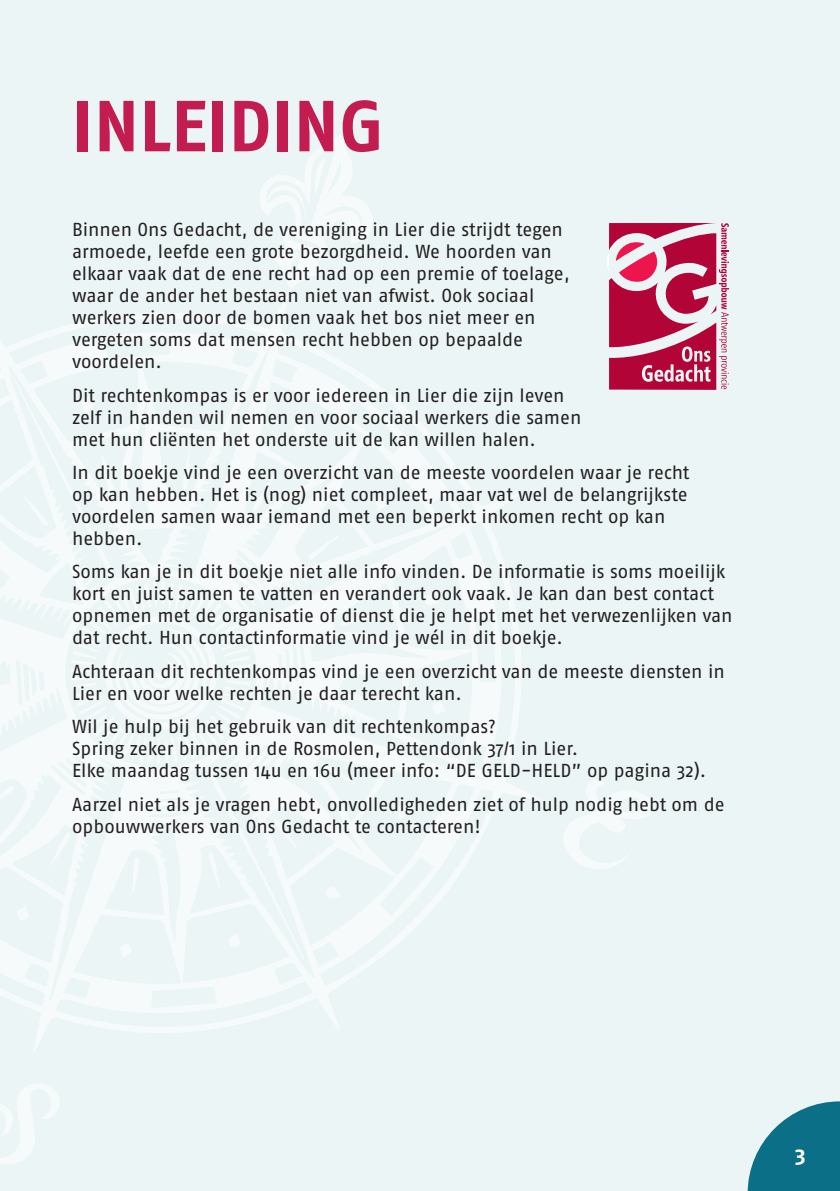
<style>
.page{position:relative;width:840px;height:1191px;background:#fff}
.page>*{position:absolute;margin:0;border:0;box-sizing:border-box;transform-origin:0 0}
.t1{font:700 72px "Fago OT";color:#c21c50}
.t2{font:700 22px "Fago OT";color:#fff}
.t3{font:18.8px/22px "Fago OT";letter-spacing:-.005em;color:#231f20}
</style>
<div class="page">
<div style="left:0;top:0;width:839px;height:1191px;background:#ebf5f5"></div>
<svg style="left:564px;top:781px;width:90px;height:88px"></svg>
<svg style="left:0;top:294px;width:541px;height:758px"></svg>
<svg style="left:0;top:1084px;width:59px;height:80px"></svg>
<svg style="left:260px;top:136px;width:112px;height:152px"></svg>
<svg style="left:228px;top:932px;width:12px;height:16px"></svg>
<svg style="left:396px;top:805px;width:13px;height:14px"></svg>
<svg style="left:423px;top:593px;width:16px;height:13px"></svg>
<svg style="left:16px;top:905px;width:13px;height:16px"></svg>
<svg style="left:293px;top:422px;width:12px;height:15px"></svg>
<svg style="left:81px;top:398px;width:13px;height:15px"></svg>
<svg style="left:375px;top:496px;width:12px;height:15px"></svg>
<svg style="left:325px;top:886px;width:15px;height:13px"></svg>
<svg style="left:431px;top:702px;width:14px;height:12px"></svg>
<svg style="left:119px;top:942px;width:13px;height:15px"></svg>
<svg style="left:190px;top:390px;width:15px;height:13px"></svg>
<svg style="left:307px;top:535px;width:31px;height:25px"></svg>
<svg style="left:0;top:786px;width:15px;height:25px"></svg>
<svg style="left:23px;top:495px;width:25px;height:31px"></svg>
<svg style="left:274px;top:819px;width:23px;height:29px"></svg>
<svg style="left:345px;top:694px;width:39px;height:8px"></svg>
<svg style="left:182px;top:448px;width:8px;height:41px"></svg>
<svg style="left:132px;top:856px;width:8px;height:37px"></svg>
<svg style="left:339px;top:613px;width:38px;height:13px"></svg>
<svg style="left:321px;top:764px;width:34px;height:20px"></svg>
<svg style="left:0;top:561px;width:1px;height:20px"></svg>
<svg style="left:208px;top:851px;width:12px;height:37px"></svg>
<svg style="left:48px;top:832px;width:23px;height:37px"></svg>
<svg style="left:101px;top:455px;width:13px;height:39px"></svg>
<svg style="left:252px;top:474px;width:22px;height:38px"></svg>
<svg style="left:71px;top:582px;width:180px;height:181px"></svg>
<svg style="left:607px;top:223px;width:121px;height:167px"></svg>
<svg style="left:747px;top:1101px;width:92px;height:90px"></svg>
<h1 class="t1" style="left:72px;top:83px;width:313px">INLEIDING</h1>
<p class="t3" style="left:72px;top:219px;width:499px">Binnen Ons Gedacht, de vereniging in Lier die strijdt tegen armoede, leefde een grote bezorgdheid. We hoorden van elkaar vaak dat de ene recht had op een premie of toelage, waar de ander het bestaan niet van afwist. Ook sociaal werkers zien door de bomen vaak het bos niet meer en vergeten soms dat mensen recht hebben op bepaalde voordelen.</p>
<p class="t3" style="left:72px;top:384px;width:510px">Dit rechtenkompas is er voor iedereen in Lier die zijn leven zelf in handen wil nemen en voor sociaal werkers die samen met hun cliënten het onderste uit de kan willen halen.</p>
<p class="t3" style="left:72px;top:461px;width:618px">In dit boekje vind je een overzicht van de meeste voordelen waar je recht op kan hebben. Het is (nog) niet compleet, maar vat wel de belangrijkste voordelen samen waar iemand met een beperkt inkomen recht op kan hebben.</p>
<p class="t3" style="left:72px;top:561px;width:661px">Soms kan je in dit boekje niet alle info vinden. De informatie is soms moeilijk kort en juist samen te vatten en verandert ook vaak. Je kan dan best contact opnemen met de organisatie of dienst die je helpt met het verwezenlijken van dat recht. Hun contactinformatie vind je wél in dit boekje.</p>
<p class="t3" style="left:72px;top:660px;width:653px">Achteraan dit rechtenkompas vind je een overzicht van de meeste diensten in<br>Lier en voor welke rechten je daar terecht kan.</p>
<p class="t3" style="left:72px;top:715px;width:635px">Wil je hulp bij het gebruik van dit rechtenkompas?<br>Spring zeker binnen in de Rosmolen, Pettendonk 37/1 in Lier.<br>Elke maandag tussen 14u en 16u (meer info: “DE GELD-HELD” op pagina 32).</p>
<p class="t3" style="left:72px;top:793px;width:653px">Aarzel niet als je vragen hebt, onvolledigheden ziet of hulp nodig hebt om de opbouwwerkers van Ons Gedacht te contacteren!</p>
<p class="t2" style="left:794px;top:1140px;width:12px">3</p>
</div>
